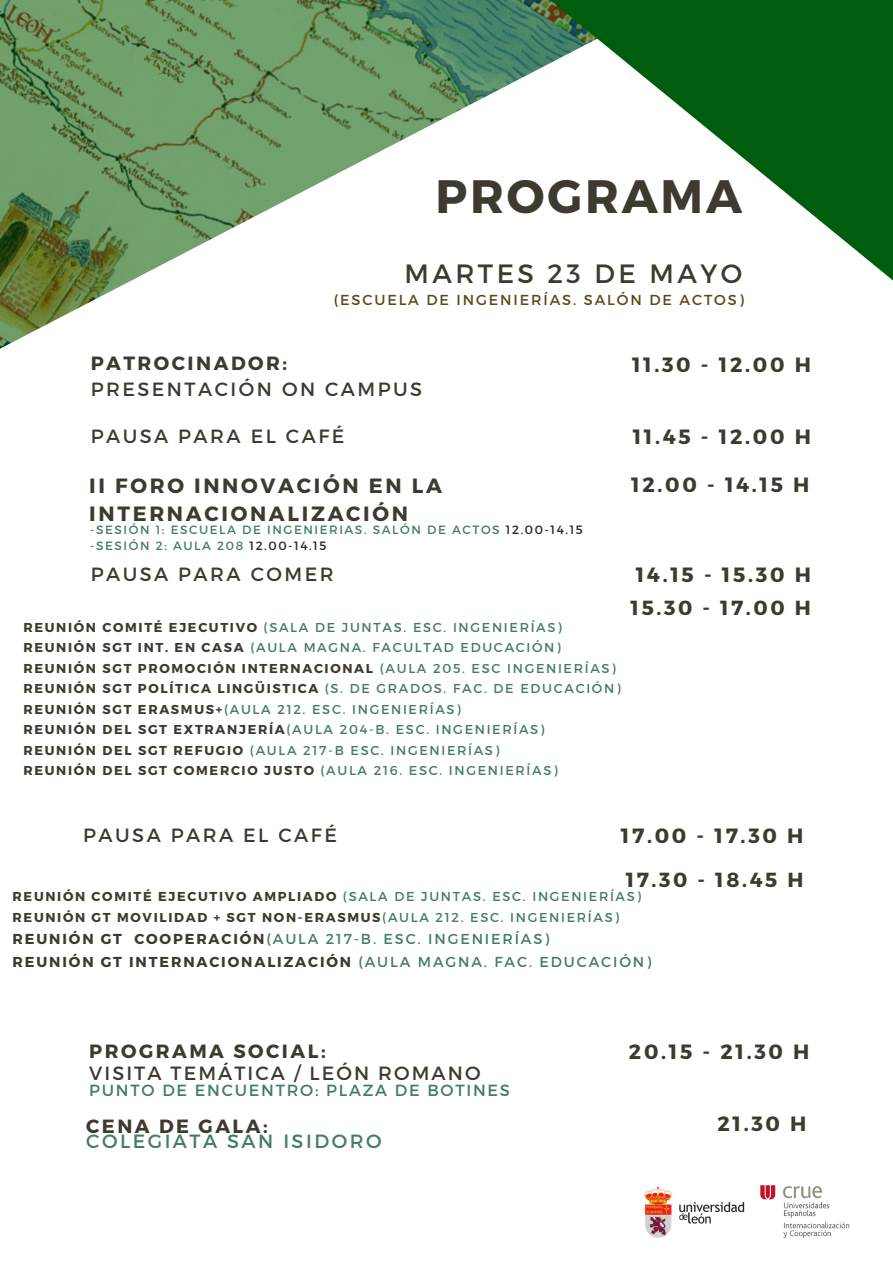
<style>
.page{position:relative;width:893px;height:1264px;background:#fff}
.page>*{position:absolute;margin:0;border:0;box-sizing:border-box;transform-origin:0 0}
.t1{font:700 46.8px "Montserrat";letter-spacing:.06em;color:#3e3a2f}
.t2{font:26.4px "Montserrat";letter-spacing:.13em;color:#3e3a2f}
.t3{font:700 20.7px/28px "Montserrat";letter-spacing:.13em;color:#3e3a2f}
.t4{font:700 20.4px "Montserrat";letter-spacing:.13em;color:#3e3a2f}
.t5{font:19.2px "Montserrat";letter-spacing:.13em;color:#3e3a2f}
.t6{font:700 19.2px "Montserrat";letter-spacing:.13em;color:#3e3a2f}
.t7{font:19.2px "Montserrat";letter-spacing:.11em;color:#3e3a2f}
.t8{font:19.2px "Montserrat";letter-spacing:.13em;color:#447d63}
.t9{font:16.2px "Montserrat";letter-spacing:.11em;color:#447d63}
.t10{font:700 14.4px "Montserrat";letter-spacing:.13em;color:#3e3a2f}
.t11{font:14.4px "Montserrat";letter-spacing:.13em;color:#447d63}
.t12{font:14.4px "Montserrat";letter-spacing:.13em;color:#5d491b}
.t13{font:700 12.9px "Montserrat";letter-spacing:.13em;color:#3e3a2f}
.t14{font:12.9px "Montserrat";letter-spacing:.13em;color:#447d63}
.t15{font:12px "Montserrat";letter-spacing:.13em;color:#447d63}
.s1{color:#2a2324}
.s2{font-weight:700;color:#3e3a2f}
.s3{font-weight:400;color:#447d63}
</style>
<div class="page">
<img style="left:0;top:0;width:353px;height:349px">
<svg style="left:353px;top:0;width:539px;height:280px"></svg>
<img style="left:644px;top:1185px;width:206px;height:53px">
<p class="t1" style="left:435px;top:166px;width:308px">PROGRAMA</p>
<p class="t2" style="left:404px;top:256px;width:339px">MARTES 23 DE MAYO</p>
<p class="t12" style="left:333px;top:291px;width:411px">(ESCUELA DE INGENIERÍAS. SALÓN DE ACTOS)</p>
<p class="t6" style="left:91px;top:351px;width:198px">PATROCINADOR:</p>
<p class="t5" style="left:91px;top:377px;width:333px">PRESENTACIÓN ON CAMPUS</p>
<p class="t3" style="left:632px;top:349px;width:180px">11.30 - 12.00 H</p>
<p class="t5" style="left:91px;top:423px;width:255px">PAUSA PARA EL CAFÉ</p>
<p class="t3" style="left:632px;top:421px;width:180px">11.45 - 12.00 H</p>
<p class="t3" style="left:89px;top:470px;width:354px">II FORO INNOVACIÓN EN LA<br>INTERNACIONALIZACIÓN</p>
<p class="t3" style="left:631px;top:469px;width:180px">12.00 - 14.15 H</p>
<p class="t15" style="left:90px;top:521px;width:494px">-SESIÓN 1: ESCUELA DE INGENIERIAS. SALÓN DE ACTOS <span class="s1">12.00-14.15</span></p>
<p class="t15" style="left:90px;top:537px;width:238px">-SESIÓN 2: AULA 208 <span class="s1">12.00-14.15</span></p>
<p class="t5" style="left:91px;top:561px;width:244px">PAUSA PARA COMER</p>
<p class="t3" style="left:635px;top:559px;width:177px">14.15 - 15.30 H</p>
<p class="t14" style="left:23px;top:619px;width:539px"><span class="s2">REUNIÓN COMITÉ EJECUTIVO</span> (SALA DE JUNTAS. ESC. INGENIERÍAS)</p>
<p class="t14" style="left:23px;top:639px;width:538px"><span class="s2">REUNIÓN SGT INT. EN CASA</span> (AULA MAGNA. FACULTAD EDUCACIÓN)</p>
<p class="t13" style="left:23px;top:660px;width:593px">REUNIÓN SGT PROMOCIÓN INTERNACIONAL <span class="s3">(AULA 205. ESC INGENIERÍAS)</span></p>
<p class="t13" style="left:23px;top:680px;width:598px">REUNIÓN SGT POLÍTICA LINGÜISTICA <span class="s3">(S. DE GRADOS. FAC. DE EDUCACIÓN)</span></p>
<p class="t14" style="left:23px;top:700px;width:439px"><span class="s2">REUNIÓN SGT ERASMUS+</span>(AULA 212. ESC. INGENIERÍAS)</p>
<p class="t14" style="left:23px;top:721px;width:522px"><span class="s2">REUNIÓN DEL SGT EXTRANJERÍA</span>(AULA 204-B. ESC. INGENIERÍAS)</p>
<p class="t14" style="left:23px;top:741px;width:477px"><span class="s2">REUNIÓN DEL SGT REFUGIO</span> (AULA 217-B ESC. INGENIERÍAS)</p>
<p class="t13" style="left:23px;top:762px;width:535px">REUNIÓN DEL SGT COMERCIO JUSTO <span class="s3">(AULA 216. ESC. INGENIERÍAS)</span></p>
<p class="t4" style="left:630px;top:594px;width:182px">15.30 - 17.00 H</p>
<p class="t5" style="left:83px;top:822px;width:255px">PAUSA PARA EL CAFÉ</p>
<p class="t3" style="left:621px;top:820px;width:184px">17.00 - 17.30 H</p>
<p class="t4" style="left:625px;top:866px;width:179px">17.30 - 18.45 H</p>
<p class="t13" style="left:13px;top:888px;width:629px">REUNIÓN COMITÉ EJECUTIVO AMPLIADO <span class="s3">(SALA DE JUNTAS. ESC. INGENIERÍAS)</span></p>
<p class="t13" style="left:13px;top:908px;width:607px">REUNIÓN GT MOVILIDAD + SGT NON-ERASMUS<span class="s3">(AULA 212. ESC. INGENIERÍAS)</span></p>
<p class="t11" style="left:13px;top:929px;width:538px"><span class="s2">REUNIÓN GT COOPERACIÓN</span>(AULA 217-B. ESC. INGENIERÍAS)</p>
<p class="t10" style="left:13px;top:952px;width:640px">REUNIÓN GT INTERNACIONALIZACIÓN <span class="s3">(AULA MAGNA. FAC. EDUCACIÓN)</span></p>
<p class="t6" style="left:89px;top:1038px;width:238px">PROGRAMA SOCIAL:</p>
<p class="t7" style="left:89px;top:1060px;width:393px">VISITA TEMÁTICA / LEÓN ROMANO</p>
<p class="t9" style="left:89px;top:1079px;width:422px">PUNTO DE ENCUENTRO: PLAZA DE BOTINES</p>
<p class="t6" style="left:86px;top:1113px;width:183px">CENA DE GALA:</p>
<p class="t8" style="left:86px;top:1128px;width:297px">COLEGIATA SAN ISIDORO</p>
<p class="t3" style="left:629px;top:1036px;width:182px">20.15 - 21.30 H</p>
<p class="t3" style="left:717px;top:1108px;width:91px">21.30 H</p>
</div>
